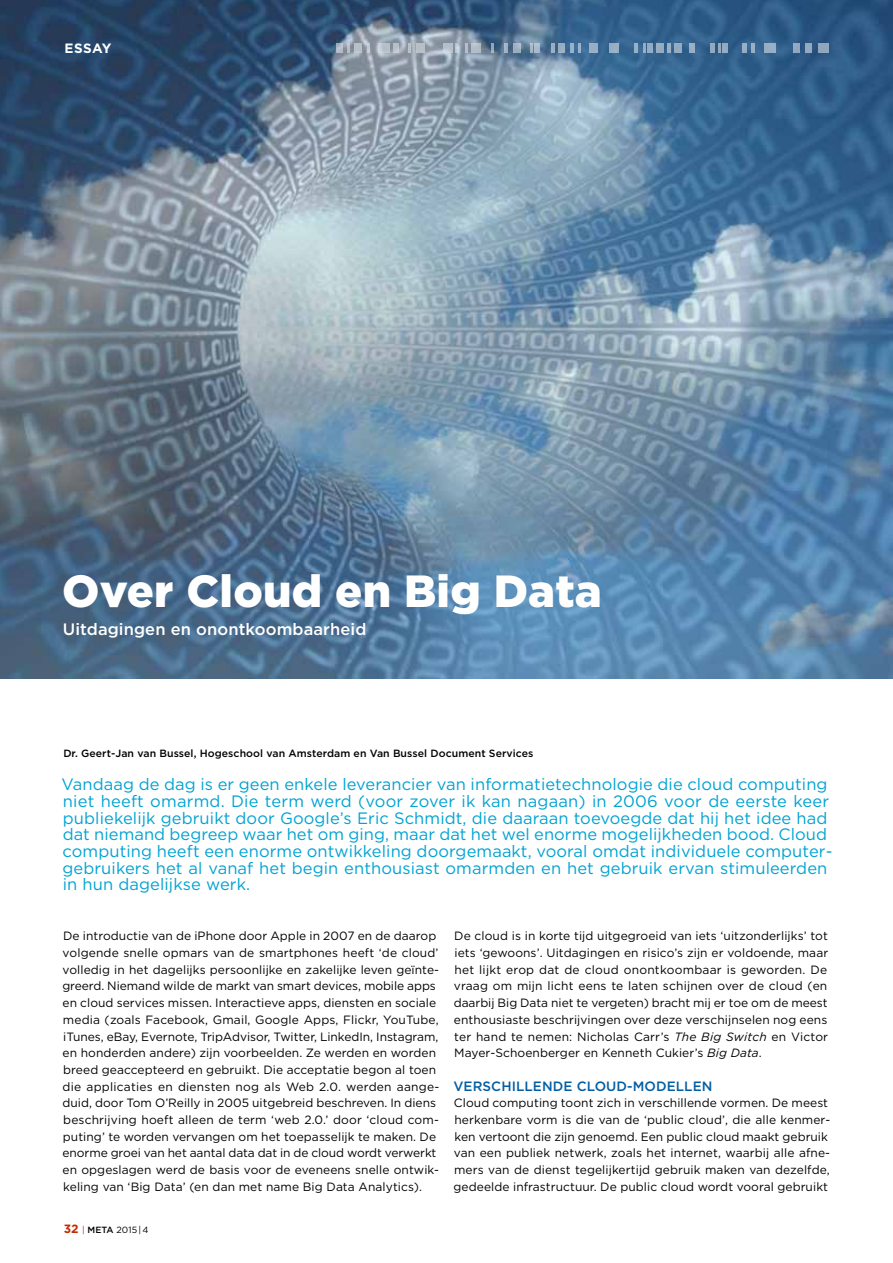
<style>
.page{position:relative;width:893px;height:1263px;background:#fff}
.page>*{position:absolute;margin:0;border:0;box-sizing:border-box;transform-origin:0 0}
.t1{font:900 45px "Gotham";letter-spacing:.005em;color:#fff}
.t2{font:16.5px/16.6px "Gotham";letter-spacing:.005em;color:#00a3d3}
.t3{font:500 16.5px "Gotham";letter-spacing:.005em;color:#fff}
.t4{font:500 13.5px "Gotham";letter-spacing:.005em;color:#005ea5}
.t5{font:700 13.5px "Gotham";letter-spacing:.025em;color:#fff}
.t6{font:12px/16.6px "Gotham";letter-spacing:.005em;color:#000}
.t7{font:500 10.5px "Gotham";letter-spacing:.005em;color:#000}
.t8{font:9px "Gotham";color:#000}
.s1{font-style:italic}
.s2{font-weight:700;font-size:12px;color:#c02d05}
.s3{color:#c02d05}
.s4{font-weight:500}
</style>
<div class="page">
<img style="left:0;top:0;width:893px;height:678px">
<svg style="left:743px;top:44px;width:12px;height:9px"></svg>
<div style="left:805px;top:44px;width:6px;height:9px;background:#94aabf"></div>
<div style="left:763px;top:44px;width:12px;height:9px;background:#97aec4"></div>
<div style="left:818px;top:44px;width:11px;height:9px;background:#90a6bc"></div>
<div style="left:793px;top:44px;width:6px;height:9px;background:#93a9be"></div>
<svg style="left:465px;top:44px;width:3px;height:9px"></svg>
<svg style="left:367px;top:44px;width:2px;height:9px"></svg>
<div style="left:656px;top:44px;width:7px;height:9px;background:#95acc2"></div>
<svg style="left:408px;top:44px;width:3px;height:9px"></svg>
<svg style="left:570px;top:44px;width:11px;height:9px"></svg>
<div style="left:674px;top:44px;width:8px;height:9px;background:#94abc0"></div>
<svg style="left:667px;top:44px;width:4px;height:9px"></svg>
<svg style="left:336px;top:44px;width:6px;height:9px"></svg>
<svg style="left:504px;top:44px;width:4px;height:9px"></svg>
<svg style="left:347px;top:44px;width:3px;height:9px"></svg>
<svg style="left:513px;top:44px;width:8px;height:9px"></svg>
<div style="left:354px;top:44px;width:7px;height:9px;background:#b7c0c8"></div>
<div style="left:558px;top:44px;width:7px;height:9px;background:#98afc3"></div>
<div style="left:648px;top:44px;width:5px;height:9px;background:#94acc1"></div>
<div style="left:416px;top:44px;width:9px;height:9px;background:#b7c0c6"></div>
<div style="left:589px;top:44px;width:9px;height:9px;background:#97aec4"></div>
<div style="left:689px;top:44px;width:5px;height:9px;background:#98b0c5"></div>
<div style="left:471px;top:44px;width:10px;height:9px;background:#b2bdc7"></div>
<div style="left:610px;top:44px;width:9px;height:9px;background:#98b0c5"></div>
<div style="left:723px;top:44px;width:5px;height:9px;background:#94abc0"></div>
<svg style="left:718px;top:44px;width:3px;height:9px"></svg>
<div style="left:710px;top:44px;width:5px;height:9px;background:#92a9be"></div>
<div style="left:535px;top:44px;width:5px;height:9px;background:#aabacb"></div>
<svg style="left:378px;top:44px;width:12px;height:9px"></svg>
<svg style="left:443px;top:44px;width:9px;height:9px"></svg>
<svg style="left:491px;top:44px;width:2px;height:9px"></svg>
<svg style="left:551px;top:44px;width:4px;height:9px"></svg>
<svg style="left:635px;top:44px;width:11px;height:9px"></svg>
<svg style="left:530px;top:44px;width:3px;height:9px"></svg>
<div style="left:394px;top:44px;width:5px;height:9px;background:#bbc2ca"></div>
<svg style="left:456px;top:44px;width:2px;height:9px"></svg>
<p class="t5" style="left:64px;top:40px;width:48px">ESSAY</p>
<h1 class="t1" style="left:62px;top:560px;width:541px">Over Cloud en Big Data</h1>
<h2 class="t3" style="left:63px;top:618px;width:305px">Uitdagingen en onontkoombaarheid</h2>
<p class="t7" style="left:63px;top:746px;width:472px">Dr. Geert-Jan van Bussel, Hogeschool van Amsterdam en Van Bussel Document Services</p>
<p class="t2" style="left:62px;top:776px;width:772px">Vandaag de dag is er geen enkele leverancier van informatietechnologie die cloud computing niet heeft omarmd. Die term werd (voor zover ik kan nagaan) in 2006 voor de eerste keer publiekelijk gebruikt door Google’s Eric Schmidt, die daaraan toevoegde dat hij het idee had dat niemand begreep waar het om ging, maar dat het wel enorme mogelijkheden bood. Cloud computing heeft een enorme ontwikkeling doorgemaakt, vooral omdat individuele computer&shy;gebruikers het al vanaf het begin enthousiast omarmden en het gebruik ervan stimuleerden in hun dagelijkse werk.</p>
<p class="t6" style="left:62px;top:927px;width:378px">De introductie van de iPhone door Apple in 2007 en de daarop volgende snelle opmars van de smartphones heeft ‘de cloud’ volledig in het dagelijks persoonlijke en zakelijke leven geïnte&shy;greerd. Niemand wilde de markt van smart devices, mobile apps en cloud services missen. Interactieve apps, diensten en sociale media (zoals Facebook, Gmail, Google Apps, Flickr, YouTube, iTunes, eBay, Evernote, TripAdvisor, Twitter, LinkedIn, Instagram, en honderden andere) zijn voorbeelden. Ze werden en worden breed geaccepteerd en gebruikt. Die acceptatie begon al toen die applicaties en diensten nog als Web 2.0. werden aange&shy;duid, door Tom O’Reilly in 2005 uitgebreid beschreven. In diens beschrijving hoeft alleen de term ‘web 2.0.’ door ‘cloud com&shy;puting’ te worden vervangen om het toepasselijk te maken. De enorme groei van het aantal data dat in de cloud wordt verwerkt en opgeslagen werd de basis voor de eveneens snelle ontwik&shy;keling van ‘Big Data’ (en dan met name Big Data Analytics).</p>
<p class="t6" style="left:454px;top:927px;width:376px;text-align:justify">De cloud is in korte tijd uitgegroeid van iets ‘uitzonderlijks’ tot iets ‘gewoons’. Uitdagingen en risico’s zijn er voldoende, maar het lijkt erop dat de cloud onontkoombaar is geworden. De vraag om mijn licht eens te laten schijnen over de cloud (en daarbij Big Data niet te vergeten) bracht mij er toe om de meest enthousiaste beschrijvingen over deze verschijnselen nog eens ter hand te nemen: Nicholas Carr’s <span class="s1">The Big Switch</span> en Victor Mayer-Schoenberger en Kenneth Cukier’s <span class="s1">Big Data</span>.</p>
<p class="t4" style="left:453px;top:1077px;width:39px">Verschi</p>
<p class="t4" style="left:516px;top:1077px;width:28px">llende</p>
<p class="t4" style="left:577px;top:1077px;width:30px">Cloud</p>
<p class="t4" style="left:627px;top:1077px;width:17px">-mode</p>
<p class="t4" style="left:676px;top:1077px;width:27px">llen</p>
<p class="t6" style="left:454px;top:1094px;width:378px">Cloud computing toont zich in verschillende vormen. De meest herkenbare vorm is die van de ‘public cloud’, die alle kenmer&shy;ken vertoont die zijn genoemd. Een public cloud maakt gebruik van een publiek netwerk, zoals het internet, waarbij alle afne&shy;mers van de dienst tegelijkertijd gebruik maken van dezelfde, gedeelde infrastructuur. De public cloud wordt vooral gebruikt</p>
<p class="t8" style="left:64px;top:1224px;width:86px"><span class="s2">32</span> <span class="s3">|</span> <span class="s4">META</span> 2015 | 4</p>
</div>
